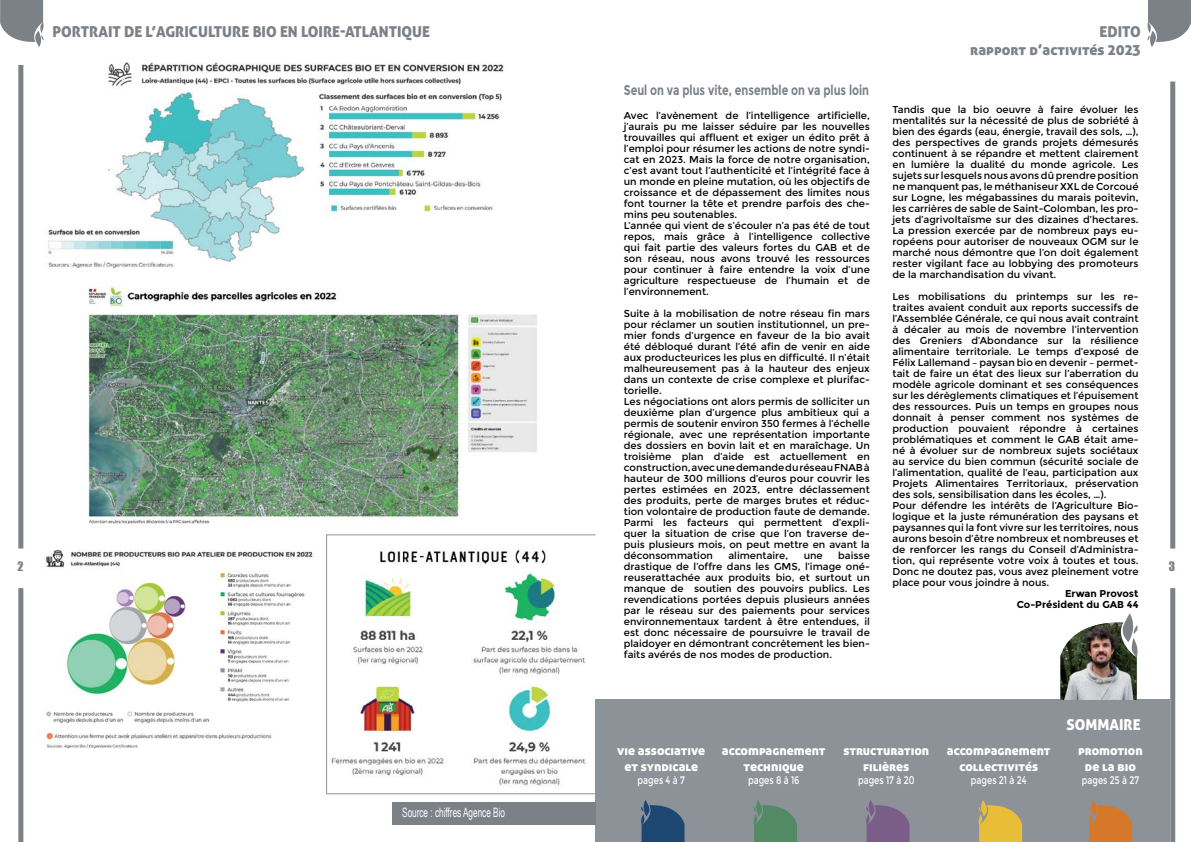
<style>
.page{position:relative;width:1191px;height:842px;background:#fff}
.page>*{position:absolute;margin:0;border:0;box-sizing:border-box;transform-origin:0 0}
.t1{font:15px/18px "Aller Display";color:#7c8188;text-align:right}
.t2{font:15px "Aller Display";color:#fff}
.t3{font:700 14px "Montserrat";color:#7c8188;scale:.77 1}
.t4{font:13px/15.6px "Aller Display";color:#fff;text-align:center}
.t5{font:13px "Arial Narrow";color:#fff;scale:.77 1}
.t6{font:12px "Impact";color:#7c8188}
.t7{font:11px "Montserrat";color:#fff;scale:.77 1}
.t8{font:10px/11px "Montserrat";color:#000}
.t9{font:700 10px/11px "Montserrat";color:#000;text-align:right}
</style>
<div class="page">
<img style="left:380px;top:549px;width:167px;height:15px">
<img style="left:467px;top:314px;width:70px;height:138px">
<div style="left:595px;top:699px;width:575px;height:143px;background:#8d9298"></div>
<img style="left:108px;top:62px;width:396px;height:200px">
<img style="left:23px;top:227px;width:152px;height:57px">
<div style="left:18px;top:65px;width:5px;height:484px;background:#7c8188"></div>
<div style="left:18px;top:588px;width:5px;height:254px;background:#7c8188"></div>
<div style="left:391px;top:802px;width:204px;height:22px;background:#7c8188"></div>
<div style="left:1170px;top:82px;width:5px;height:467px;background:#7c8188"></div>
<div style="left:1170px;top:588px;width:5px;height:254px;background:#7c8188"></div>
<svg style="left:1147px;top:0;width:44px;height:47px"></svg>
<svg style="left:1088px;top:800px;width:44px;height:42px"></svg>
<svg style="left:641px;top:800px;width:43px;height:42px"></svg>
<svg style="left:978px;top:800px;width:44px;height:42px"></svg>
<svg style="left:866px;top:800px;width:43px;height:42px"></svg>
<svg style="left:753px;top:800px;width:44px;height:42px"></svg>
<img style="left:83px;top:281px;width:377px;height:243px">
<svg style="left:0;top:0;width:44px;height:47px"></svg>
<img style="left:1060px;top:613px;width:78px;height:87px">
<img style="left:353px;top:573px;width:232px;height:103px">
<img style="left:329px;top:685px;width:259px;height:110px">
<img style="left:46px;top:550px;width:267px;height:199px">
<div style="left:286px;top:716px;width:35px;height:47px;background:#fff"></div>
<div style="left:326px;top:534px;width:270px;height:260px;border:1px solid #8d9298"></div>
<h1 class="t1" style="left:52px;top:23px;width:379px">PORTRAIT DE L’AGRICULTURE BIO EN LOIRE-ATLANTIQUE</h1>
<h1 class="t1" style="left:970px;top:23px;width:172px">EDITO<br>rapport d’activités 2023</h1>
<h2 class="t3" style="left:624px;top:82px;width:320px">Seul on va plus vite, ensemble on va plus loin</h2>
<p class="t8" style="left:624px;top:110px;width:247px">Avec l’avènement de l’intelligence artificielle, j’aurais pu me laisser séduire par les nouvelles trouvailles qui affluent et exiger un édito prêt à l’emploi pour résumer les actions de notre syndi&shy;cat en 2023. Mais la force de notre organisation, c’est avant tout l’authenticité et l’intégrité face à un monde en pleine mutation, où les objectifs de croissance et de dépassement des limites nous font tourner la tête et prendre parfois des che&shy;mins peu soutenables.<br>L’année qui vient de s’écouler n’a pas été de tout repos, mais grâce à l’intelligence collective qui fait partie des valeurs fortes du GAB et de son réseau, nous avons trouvé les ressources pour continuer à faire entendre la voix d’une agriculture respectueuse de l’humain et de l’environnement.</p>
<p class="t8" style="left:624px;top:308px;width:247px">Suite à la mobilisation de notre réseau fin mars pour réclamer un soutien institutionnel, un pre&shy;mier fonds d’urgence en faveur de la bio avait été débloqué durant l’été afin de venir en aide aux producteurices les plus en difficulté. Il n’était malheureusement pas à la hauteur des enjeux dans un contexte de crise complexe et plurifac&shy;torielle.<br>Les négociations ont alors permis de solliciter un deuxième plan d’urgence plus ambitieux qui a permis de soutenir environ 350 fermes à l’échelle régionale, avec une représentation importante des dossiers en bovin lait et en maraîchage. Un troisième plan d’aide est actuellement en construction, avec une demande du réseau FNAB à hauteur de 300 millions d’euros pour couvrir les pertes estimées en 2023, entre déclassement des produits, perte de marges brutes et réduc&shy;tion volontaire de production faute de demande.<br>Parmi les facteurs qui permettent d’expli&shy;quer la situation de crise que l’on traverse de&shy;puis plusieurs mois, on peut mettre en avant la déconsommation</p>
<p class="t8" style="left:892px;top:104px;width:247px;text-align:justify">Tandis que la bio oeuvre à faire évoluer les mentalités sur la nécessité de plus de sobriété à bien des égards (eau, énergie, travail des sols, …), des perspectives de grands projets démesurés continuent à se répandre et mettent clairement en lumière la dualité du monde agricole. Les sujets sur lesquels nous avons dû prendre position ne manquent pas, le méthaniseur XXL de Corcoué sur Logne, les mégabassines du marais poitevin, les carrières de sable de Saint-Colomban, les pro&shy;jets d’agrivoltaïsme sur des dizaines d’hectares.<br>La pression exercée par de nombreux pays eu&shy;ropéens pour autoriser de nouveaux OGM sur le marché nous démontre que l’on doit également rester vigilant face au lobbying des promoteurs de la marchandisation du vivant.</p>
<p class="t8" style="left:892px;top:291px;width:247px">Les mobilisations du printemps sur les re&shy;traites avaient conduit aux reports successifs de l’Assemblée Générale, ce qui nous avait contraint à décaler au mois de novembre l’intervention des Greniers d’Abondance sur la résilience alimentaire territoriale. Le temps d’exposé de Félix Lallemand – paysan bio en devenir – permet&shy;tait de faire un état des lieux sur l’aberration du modèle agricole dominant et ses conséquences sur les dérèglements climatiques et l’épuisement des ressources. Puis un temps en groupes nous donnait à penser comment nos systèmes de production pouvaient répondre à certaines problématiques et comment le GAB était ame&shy;né à évoluer sur de nombreux sujets sociétaux au service du bien commun (sécurité sociale de l’alimentation, qualité de l’eau, participation aux Projets Alimentaires Territoriaux, préservation des sols, sensibilisation dans les écoles, …).<br>Pour défendre les intérêts de l’Agriculture Bio&shy;logique et la juste rémunération des paysans et paysannes qui la font vivre sur les territoires, nous aurons besoin d’être nombreux et nombreuses et de renforcer les rangs du Conseil d’Administra&shy;tion, qui représente votre voix à toutes et tous.<br>Donc ne doutez pas, vous avez pleinement votre place pour vous joindre à nous.</p>
<p class="t9" style="left:1016px;top:588px;width:123px">Erwan Provost<br>Co-Président du GAB 44</p>
<p class="t8" style="left:624px;top:550px;width:247px;text-align:justify;text-indent:214px">baisse drastique de l’offre dans les GMS, l’image oné&shy;reuserattachée aux produits bio, et surtout un manque de soutien des pouvoirs publics. Les revendications portées depuis plusieurs années par le réseau sur des paiements pour services environnementaux tardent à être entendues, il est donc nécessaire de poursuivre le travail de plaidoyer en démontrant concrètement les bien&shy;faits avérés de nos modes de production.</p>
<p class="t8" style="left:728px;top:550px;width:61px">alimentaire,</p>
<p class="t8" style="left:803px;top:550px;width:21px">une</p>
<p class="t6" style="left:17px;top:557px;width:8px">2</p>
<p class="t6" style="left:1168px;top:557px;width:8px">3</p>
<h3 class="t5" style="left:402px;top:803px;width:135px">Source : chiffres Agence Bio</h3>
<h3 class="t4" style="left:617px;top:742px;width:90px">vie associative et syndicale</h3>
<p class="t7" style="left:637px;top:773px;width:63px">pages 4 à 7</p>
<h3 class="t4" style="left:722px;top:742px;width:105px">accompagnement technique</h3>
<p class="t7" style="left:748px;top:773px;width:68px">pages 8 à 16</p>
<h3 class="t4" style="left:843px;top:742px;width:87px">structuration filières</h3>
<p class="t7" style="left:858px;top:773px;width:75px">pages 17 à 20</p>
<h3 class="t4" style="left:947px;top:742px;width:105px">accompagnement collectivités</h3>
<p class="t7" style="left:971px;top:773px;width:74px">pages 21 à 24</p>
<h1 class="t2" style="left:1066px;top:715px;width:76px">SOMMAIRE</h1>
<h3 class="t4" style="left:1078px;top:742px;width:66px">promotion de la bio</h3>
<p class="t7" style="left:1081px;top:773px;width:76px">pages 25 à 27</p>
</div>
